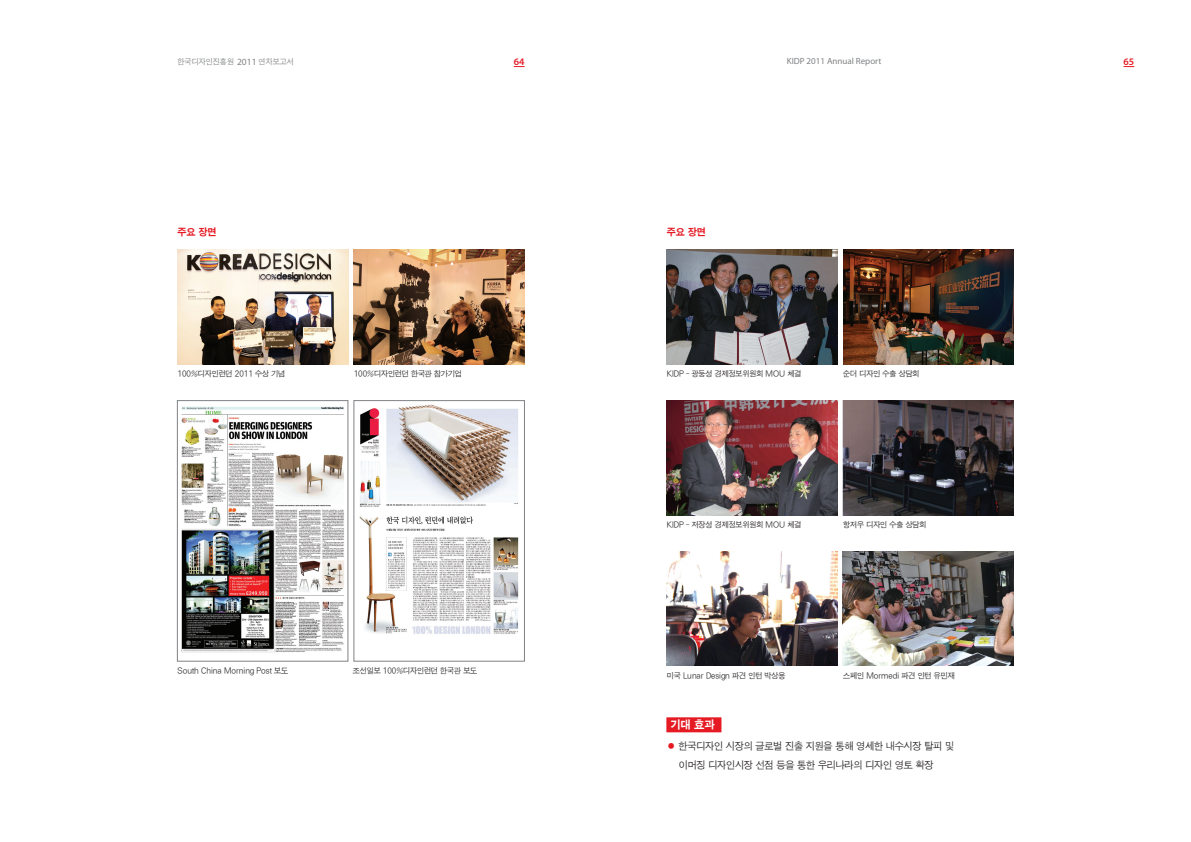
<style>
.page{position:relative;width:1191px;height:842px;background:#fff}
.page>*{position:absolute;margin:0;border:0;box-sizing:border-box;transform-origin:0 0}
.t1{font:11.5px "SMK Gothic Std";color:#fff;scale:.95 1}
.t2{font:10.2px/19px "SMJ Gothic Std";letter-spacing:-.09em;color:#231f20;scale:.95 1}
.t3{font:10.2px "SMK Gothic Std";letter-spacing:-.08em;color:#e51a23;scale:.95 1}
.t4{font:600 10px "Myriad Pro";color:#e51a23}
.t5{font:9px "Myriad Pro";color:#808285}
.t6{font:8px "SMJ Gothic Std";letter-spacing:-.09em;color:#231f20;scale:.95 1}
.t7{font:8px "SMJ Gothic Std";letter-spacing:-.07em;color:#808285;scale:.95 1}
.s1{font-family:"Myriad Pro";font-size:9.5px}
.s2{color:#e51a23}
</style>
<div class="page">
<img style="left:843px;top:249px;width:170px;height:115px">
<img style="left:666px;top:249px;width:171px;height:115px">
<img style="left:666px;top:400px;width:171px;height:115px">
<img style="left:843px;top:400px;width:170px;height:115px">
<img style="left:666px;top:551px;width:171px;height:115px">
<img style="left:843px;top:551px;width:170px;height:115px">
<img style="left:177px;top:249px;width:171px;height:115px">
<img style="left:354px;top:249px;width:170px;height:115px">
<img style="left:181px;top:406px;width:163px;height:247px">
<div style="left:177px;top:400px;width:171px;height:261px;border:1px solid #808285"></div>
<img style="left:359px;top:404px;width:160px;height:230px">
<div style="left:666px;top:717px;width:55px;height:15px;background:#e51a23"></div>
<p class="t7" style="left:177px;top:57px;width:125px">한국디자인진흥원 <span class="s1">2011</span> 연차보고서</p>
<p class="t4" style="left:514px;top:55px;width:12px">64</p>
<p class="t5" style="left:787px;top:56px;width:96px">KIDP 2011 Annual Report</p>
<p class="t4" style="left:1123px;top:55px;width:12px">65</p>
<p class="t3" style="left:177px;top:227px;width:43px">주요 장면</p>
<p class="t3" style="left:666px;top:227px;width:43px">주요 장면</p>
<p class="t6" style="left:177px;top:369px;width:116px">100%디자인런던 2011 수상 기념</p>
<p class="t6" style="left:353px;top:369px;width:116px">100%디자인런던 한국관 참가기업</p>
<p class="t6" style="left:666px;top:369px;width:144px">KIDP - 광둥성 경제정보위원회 MOU 체결</p>
<p class="t6" style="left:843px;top:369px;width:82px">순더 디자인 수출 상담회</p>
<p class="t6" style="left:666px;top:520px;width:144px">KIDP - 저장성 경제정보위원회 MOU 체결</p>
<p class="t6" style="left:843px;top:520px;width:90px">항저우 디자인 수출 상담회</p>
<p class="t6" style="left:177px;top:667px;width:119px">South China Morning Post 보도</p>
<p class="t6" style="left:352px;top:667px;width:133px">조선일보 100%디자인런던 한국관 보도</p>
<p class="t6" style="left:666px;top:671px;width:127px">미국 Lunar Design 파견 인턴 박상용</p>
<p class="t6" style="left:843px;top:671px;width:119px">스페인 Mormedi 파견 인턴 유민재</p>
<h1 class="t1" style="left:670px;top:719px;width:49px">기대 효과</h1>
<p class="t2" style="left:678px;top:737px;width:292px;text-indent:-12px"><span class="s2">●</span> 한국디자인 시장의 글로벌 진출 지원을 통해 영세한 내수시장 탈피 및 이머징 디자인시장 선점 등을 통한 우리나라의 디자인 영토 확장</p>
</div>
